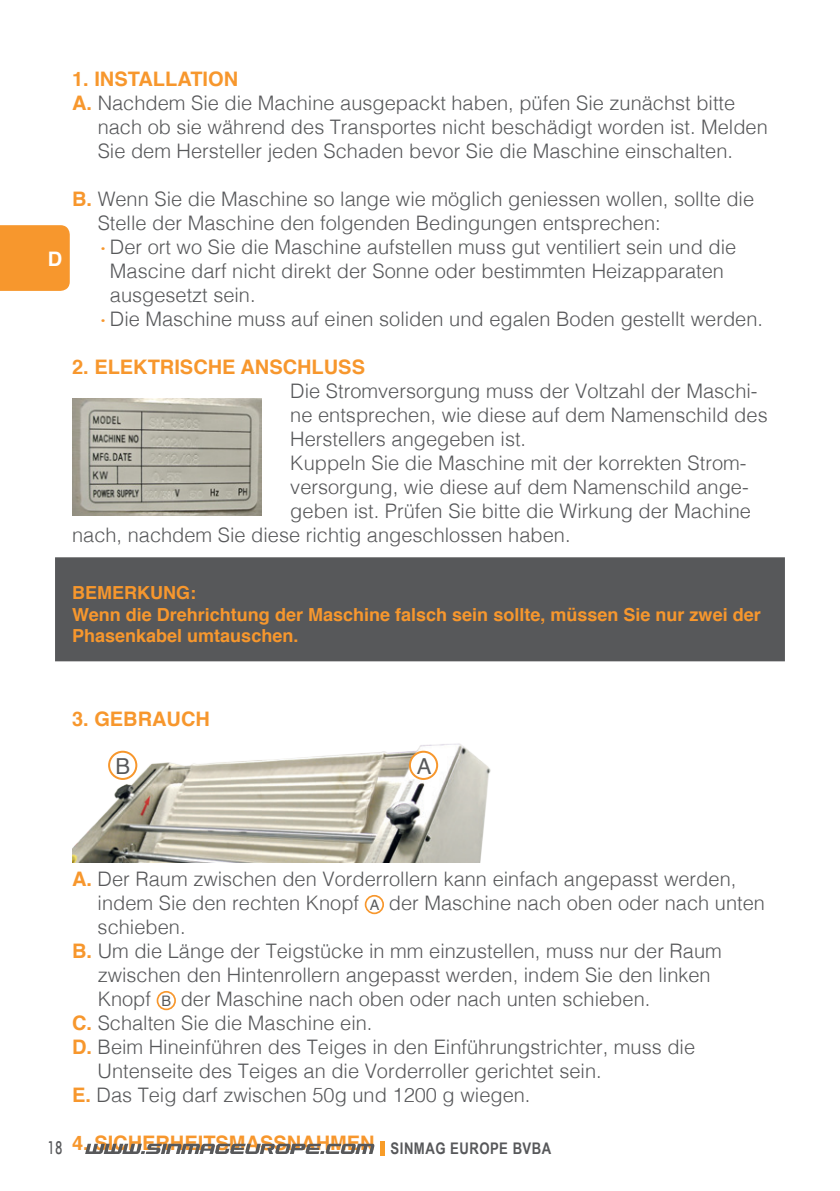
<style>
.page{position:relative;width:840px;height:1191px;background:#fff}
.page>*{position:absolute;margin:0;border:0;box-sizing:border-box;transform-origin:0 0}
.t1{font:22px "Helvetica";color:#57585a}
.t2{font:300 20px/24px "Helvetica";color:#57585a}
.title_main{font:700 20px "Helvetica";color:#f7972d}
.t3{font:700 20px "Helvetica";color:#fff}
.Warning_block_Left{font:700 18px/21.6px "Helvetica";color:#f7972d}
.t4{font:500 18px "Futura BT";color:#57585a;scale:.68 1}
.t5{font:700 16px "Arial Narrow";letter-spacing:.03em;color:#57585a}
.t6{font:14.6px "Helvetica";color:#57585a}
.s1{font-weight:700;color:#f7972d}
</style>
<div class="page">
<div style="left:55px;top:557px;width:729px;height:104px;background:#57585a"></div>
<img style="left:72px;top:398px;width:190px;height:117px">
<img style="left:72px;top:743px;width:419px;height:119px">
<div style="left:409px;top:751px;width:28px;height:28px;background:#fff;border-radius:50%"></div>
<div style="left:408px;top:750px;width:30px;height:30px;border:2px solid #f7972d;border-radius:50%"></div>
<div style="left:109px;top:751px;width:27px;height:28px;background:#fff;border-radius:50%"></div>
<div style="left:108px;top:750px;width:29px;height:30px;border:2px solid #f7972d;border-radius:50%"></div>
<div style="left:364px;top:895px;width:20px;height:19px;border:2px solid #f7972d;border-radius:50%"></div>
<div style="left:156px;top:991px;width:20px;height:19px;border:2px solid #f7972d;border-radius:50%"></div>
<svg style="left:85px;top:1143px;width:289px;height:11px"></svg>
<hr style="left:380px;top:1141px;width:4px;height:14px;background:#f89c27">
<div style="left:0;top:225px;width:70px;height:66px;background:#f7972d"></div>
<p class="t3" style="left:48px;top:242px;width:16px">D</p>
<p class="title_main" style="left:72px;top:63px;width:167px">1. INSTALLATION</p>
<p class="t2" style="left:98px;top:89px;width:671px;text-indent:-26px"><span class="s1">A.</span> Nachdem Sie die Machine ausgepackt haben, püfen Sie zunächst bitte nach ob sie während des Transportes nicht beschädigt worden ist. Melden<br>Sie dem Hersteller jeden Schaden bevor Sie die Maschine einschalten.</p>
<p class="t2" style="left:98px;top:185px;width:657px;text-indent:-26px"><span class="s1">B.</span> Wenn Sie die Maschine so lange wie möglich geniessen wollen, sollte die<br>Stelle der Maschine den folgenden Bedingungen entsprechen:</p>
<p class="t2" style="left:110px;top:233px;width:627px;text-indent:-9px"><sup>.</sup> Der ort wo Sie die Maschine aufstellen muss gut ventiliert sein und die<br>Mascine darf nicht direkt der Sonne oder bestimmten Heizapparaten ausgesetzt sein.</p>
<p class="t2" style="left:100px;top:305px;width:663px"><sup>.</sup> Die Maschine muss auf einen soliden und egalen Boden gestellt werden.</p>
<p class="title_main" style="left:72px;top:351px;width:294px">2. ELEKTRISCHE ANSCHLUSS</p>
<p class="t2" style="left:290px;top:377px;width:478px">Die Stromversorgung muss der Voltzahl der Maschi&shy;ne entsprechen, wie diese auf dem Namenschild des<br>Herstellers angegeben ist.</p>
<p class="t2" style="left:290px;top:449px;width:457px">Kuppeln Sie die Maschine mit der korrekten Strom-</p>
<p class="t2" style="left:290px;top:473px;width:459px">versorgung, wie diese auf dem Namenschild ange-</p>
<p class="t2" style="left:290px;top:497px;width:462px">geben ist. Prüfen Sie bitte die Wirkung der Machine</p>
<p class="t2" style="left:72px;top:521px;width:499px">nach, nachdem Sie diese richtig angeschlossen haben.</p>
<p class="Warning_block_Left" style="left:72px;top:582px;width:689px">BEMERKUNG:<br>Wenn die Drehrichtung der Maschine falsch sein sollte, müssen Sie nur zwei der<br>Phasenkabel umtauschen.</p>
<p class="title_main" style="left:72px;top:702px;width:139px">3. GEBRAUCH</p>
<p class="t1" style="left:115px;top:749px;width:16px">B</p>
<p class="t1" style="left:416px;top:749px;width:16px">A</p>
<p class="t2" style="left:98px;top:865px;width:639px;text-indent:-26px"><span class="s1">A.</span> Der Raum zwischen den Vorderrollern kann einfach angepasst werden, indem Sie den rechten Knopf</p>
<p class="t6" style="left:370px;top:893px;width:11px">A</p>
<p class="t2" style="left:388px;top:889px;width:377px">der Maschine nach oben oder nach unten</p>
<p class="t2" style="left:98px;top:913px;width:89px">schieben.</p>
<p class="t2" style="left:98px;top:937px;width:625px;text-indent:-26px"><span class="s1">B.</span> Um die Länge der Teigstücke in mm einzustellen, muss nur der Raum zwischen den Hintenrollern angepasst werden, indem Sie den linken<br>Knopf</p>
<p class="t6" style="left:161px;top:989px;width:11px">B</p>
<p class="t2" style="left:181px;top:985px;width:471px">der Maschine nach oben oder nach unten schieben.</p>
<p class="t2" style="left:72px;top:1009px;width:302px"><span class="s1">C.</span> Schalten Sie die Maschine ein.</p>
<p class="t2" style="left:98px;top:1033px;width:598px;text-indent:-26px"><span class="s1">D.</span> Beim Hineinführen des Teiges in den Einführungstrichter, muss die<br>Untenseite des Teiges an die Vorderroller gerichtet sein.</p>
<p class="t2" style="left:72px;top:1081px;width:459px"><span class="s1">E.</span> Das Teig darf zwischen 50g und 1200 g wiegen.</p>
<p class="t4" style="left:48px;top:1136px;width:23px">18</p>
<p class="title_main" style="left:72px;top:1127px;width:304px">4. SICHERHEITSMASSNAHMEN</p>
<p class="t5" style="left:390px;top:1136px;width:162px">SINMAG EUROPE BVBA</p>
</div>
